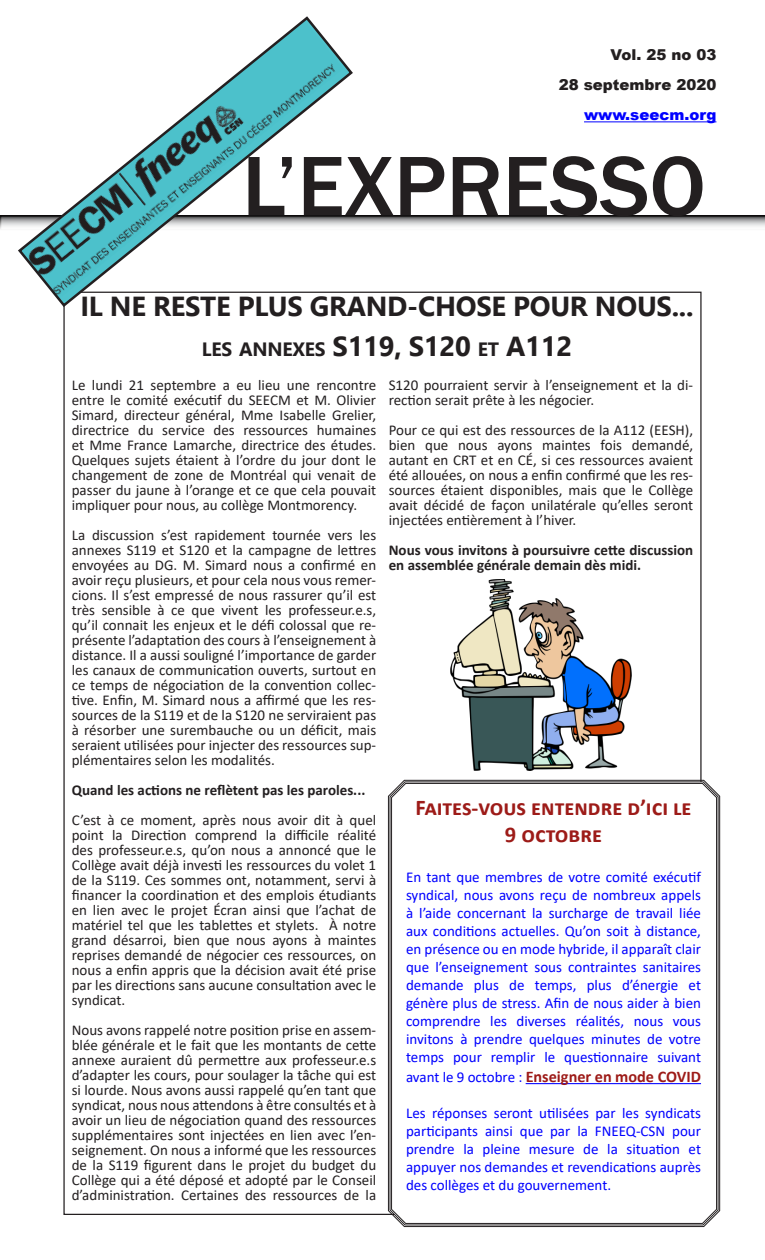
<style>
.page{position:relative;width:765px;height:1260px;background:#fff}
.page>*{position:absolute;margin:0;border:0;box-sizing:border-box;transform-origin:0 0}
.t1{font:500 87.5px "Franklin Gothic";color:#231f20}
.Informo_texte_sous-t{font:700 27.5px "Nirmala UI";letter-spacing:-.01em;color:#231f20}
.Informo_texte_sous-t-2{font:700 27.5px "Nirmala UI";letter-spacing:-.01em;color:#231f20}
.t2{font:700 22.5px/27px "Calibri";color:#9d1b18;text-align:center}
.t3{font:700 16.25px "Calibri";color:#9d1b18}
.t4{font:15px/15px "Calibri";color:#231f20;text-align:justify}
.t5{font:15px/18px "Calibri";color:#00f;text-align:justify}
.t6{font:700 15px/15px "Calibri";color:#231f20}
.Texte{font:900 15px "Arial";color:#231f20}
.Texte-2{font:900 15px "Arial";color:#00f}
.s1{font-size:19.25px}
.s2{font-weight:400;font-size:15px;color:#00f}
</style>
<div class="page">
<svg style="left:0;top:215px;width:765px;height:14px"></svg>
<hr style="left:584px;top:121px;width:132px;height:1px;background:#00f">
<svg style="left:389px;top:781px;width:330px;height:445px;background:#939192"></svg>
<svg style="left:391px;top:783px;width:326px;height:441px"></svg>
<svg style="left:16px;top:16px;width:339px;height:293px"></svg>
<img style="left:451px;top:579px;width:180px;height:192px">
<p class="Texte" style="left:611px;top:44px;width:107px">Vol. 25 no 03</p>
<p class="Texte" style="left:559px;top:74px;width:159px">28 septembre 2020</p>
<p class="Texte-2" style="left:584px;top:104px;width:134px">www.seecm.org</p>
<p class="t1" style="left:242px;top:132px;width:465px">L’EXPRESSO</p>
<p class="Informo_texte_sous-t" style="left:80px;top:283px;width:615px">IL NE RESTE PLUS GRAND-CHOSE POUR NOUS...</p>
<p class="Informo_texte_sous-t-2" style="left:202px;top:323px;width:372px"><span class="s1">LES ANNEXES</span> S119, S120 <span class="s1">ET</span> A112</p>
<p class="t4" style="left:72px;top:377px;width:306px">Le lundi 21 septembre a eu lieu une rencontre entre le comité exécutif du SEECM et M. Olivier Simard, directeur général, Mme Isabelle Grelier, directrice du service des ressources humaines et Mme France Lamarche, directrice des études.<br>Quelques sujets étaient à l’ordre du jour dont le changement de zone de Montréal qui venait de passer du jaune à l’orange et ce que cela pouvait impliquer pour nous, au collège Montmorency.</p>
<p class="t4" style="left:72px;top:527px;width:306px">La discussion s’est rapidement tournée vers les annexes S119 et S120 et la campagne de lettres envoyées au DG. M. Simard nous a confirmé en avoir reçu plusieurs, et pour cela nous vous remer&shy;cions. Il s’est empressé de nous rassurer qu’il est très sensible à ce que vivent les professeur.e.s, qu’il connait les enjeux et le défi colossal que re&shy;présente l’adaptation des cours à l’enseignement à distance. Il a aussi souligné l’importance de garder les canaux de communication ouverts, surtout en ce temps de négociation de la convention collec&shy;tive. Enfin, M. Simard nous a affirmé que les res&shy;sources de la S119 et de la S120 ne serviraient pas à résorber une surembauche ou un déficit, mais seraient utilisées pour injecter des ressources sup&shy;plémentaires selon les modalités.</p>
<p class="t6" style="left:72px;top:782px;width:295px">Quand les actions ne reflètent pas les paroles...</p>
<p class="t4" style="left:72px;top:812px;width:306px">C’est à ce moment, après nous avoir dit à quel point la Direction comprend la difficile réalité des professeur.e.s, qu’on nous a annoncé que le Collège avait déjà investi les ressources du volet 1 de la S119. Ces sommes ont, notamment, servi à financer la coordination et des emplois étudiants en lien avec le projet Écran ainsi que l’achat de matériel tel que les tablettes et stylets. À notre grand désarroi, bien que nous ayons à maintes reprises demandé de négocier ces ressources, on nous a enfin appris que la décision avait été prise par les directions sans aucune consultation avec le syndicat.</p>
<p class="t4" style="left:72px;top:1022px;width:306px">Nous avons rappelé notre position prise en assem&shy;blée générale et le fait que les montants de cette annexe auraient dû permettre aux professeur.e.s d’adapter les cours, pour soulager la tâche qui est si lourde. Nous avons aussi rappelé qu’en tant que syndicat, nous nous attendons à être consultés et à avoir un lieu de négociation quand des ressources supplémentaires sont injectées en lien avec l’en&shy;seignement. On nous a informé que les ressources de la S119 figurent dans le projet du budget du Collège qui a été déposé et adopté par le Conseil d’administration. Certaines des ressources de la</p>
<p class="t4" style="left:389px;top:377px;width:306px">S120 pourraient servir à l’enseignement et la di&shy;rection serait prête à les négocier.</p>
<p class="t4" style="left:389px;top:422px;width:306px">Pour ce qui est des ressources de la A112 (EESH), bien que nous ayons maintes fois demandé, autant en CRT et en CÉ, si ces ressources avaient été allouées, on nous a enfin confirmé que les res&shy;sources étaient disponibles, mais que le Collège avait décidé de façon unilatérale qu’elles seront injectées entièrement à l’hiver.</p>
<p class="t6" style="left:389px;top:542px;width:306px">Nous vous invitons à poursuivre cette discussion en assemblée générale demain dès midi.</p>
<p class="t2" style="left:415px;top:794px;width:278px">Faites-vous entendre d’ici le<br>9 octobre</p>
<p class="t5" style="left:406px;top:868px;width:297px">En tant que membres de votre comité exécutif syndical, nous avons reçu de nombreux appels à l’aide concernant la surcharge de travail liée aux conditions actuelles. Qu’on soit à distance, en présence ou en mode hybride, il apparaît clair que l’enseignement sous contraintes sanitaires demande plus de temps, plus d’énergie et génère plus de stress. Afin de nous aider à bien comprendre les diverses réalités, nous vous invitons à prendre quelques minutes de votre temps pour remplir le questionnaire suivant</p>
<p class="t3" style="left:406px;top:1065px;width:296px"><span class="s2">avant le 9 octobre :</span> Enseigner en mode COVID</p>
<p class="t5" style="left:406px;top:1103px;width:297px">Les réponses seront utilisées par les syndicats participants ainsi que par la FNEEQ-CSN pour prendre la pleine mesure de la situation et appuyer nos demandes et revendications auprès des collèges et du gouvernement.</p>
</div>
